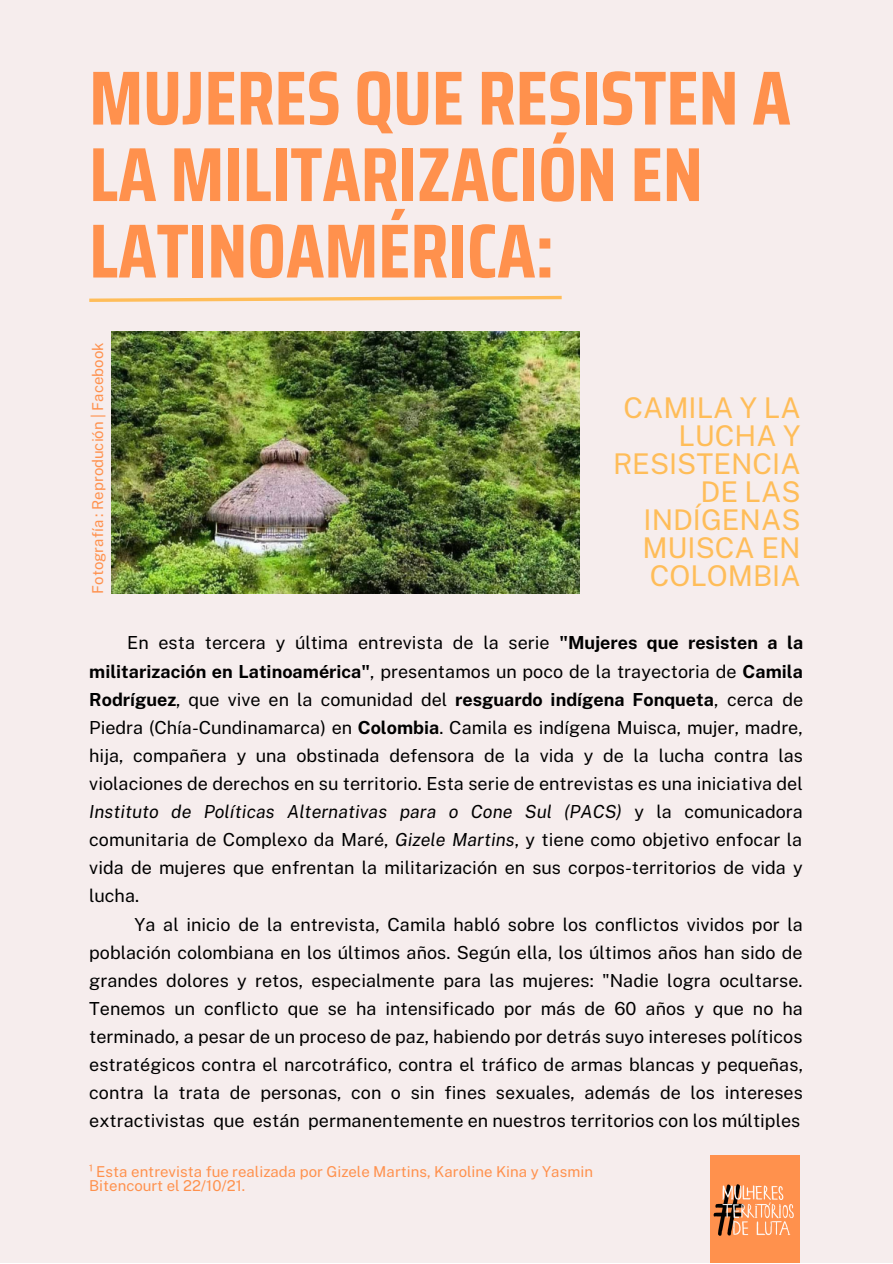
<style>
.page{position:relative;width:893px;height:1264px;background:#fff}
.page>*{position:absolute;margin:0;border:0;box-sizing:border-box;transform-origin:0 0}
.t1{font:700 76.5px/76.5px "Saira Condensed";color:#ff914d}
.t2{font:28.5px/28px "Public Sans";color:#ffbd59;text-align:right}
.t3{font:18px/28px "Public Sans";color:#000;text-align:justify}
.t4{font:15px/14.5px "Public Sans";color:#ff914d}
.s1{font-weight:700}
.s2{font-style:italic}
</style>
<div class="page">
<div style="left:0;top:0;width:892px;height:1262px;background:#f6eded"></div>
<img style="left:112px;top:331px;width:467px;height:262px">
<div style="left:709px;top:1155px;width:90px;height:107px;background:#ff914d"></div>
<svg style="left:89px;top:295px;width:473px;height:7px"></svg>
<img style="left:709px;top:1174px;width:91px;height:66px">
<h1 class="t1" style="left:89px;top:60px;width:703px">MUJERES QUE RESISTEN A<br>LA MILITARIZACIÓN EN<br>LATINOAMÉRICA:</h1>
<p class="t4" style="left:90px;top:594px;width:253px;rotate:-90deg">Fotografía : Reprodución | Facebook</p>
<h2 class="t2" style="left:613px;top:393px;width:189px">CAMILA Y LA<br>LUCHA Y<br>RESISTENCIA<br>DE LAS<br>INDÍGENAS<br>MUISCA EN</h2>
<h2 class="t2" style="left:649px;top:562px;width:152px">COLOMBIA</h2>
<p class="t3" style="left:89px;top:629px;width:715px;text-indent:38px">En esta tercera y última entrevista de la serie <span class="s1">"Mujeres que resisten a la militarización en Latinoamérica"</span>, presentamos un poco de la trayectoria de <span class="s1">Camila Rodríguez</span>, que vive en la comunidad del <span class="s1">resguardo indígena Fonqueta</span>, cerca de Piedra (Chía-Cundinamarca) en <span class="s1">Colombia</span>. Camila es indígena Muisca, mujer, madre, hija, compañera y una obstinada defensora de la vida y de la lucha contra las violaciones de derechos en su territorio. Esta serie de entrevistas es una iniciativa del <span class="s2">Instituto de Políticas Alternativas para o Cone Sul (PACS)</span> y la comunicadora comunitaria de Complexo da Maré, <span class="s2">Gizele Martins</span>, y tiene como objetivo enfocar la vida de mujeres que enfrentan la militarización en sus corpos-territorios de vida y lucha.</p>
<p class="t3" style="left:89px;top:910px;width:715px;text-indent:45px">Ya al inicio de la entrevista, Camila habló sobre los conflictos vividos por la población colombiana en los últimos años. Según ella, los últimos años han sido de grandes dolores y retos, especialmente para las mujeres: "Nadie logra ocultarse.<br>Tenemos un conflicto que se ha intensificado por más de 60 años y que no ha terminado, a pesar de un proceso de paz, habiendo por detrás suyo intereses políticos estratégicos contra el narcotráfico, contra el tráfico de armas blancas y pequeñas, contra la trata de personas, con o sin fines sexuales, además de los intereses extractivistas que están permanentemente en nuestros territorios con los múltiples</p>
<p class="t4" style="left:89px;top:1163px;width:505px">¹ Esta entrevista fue realizada por Gizele Martins, Karoline Kina y Yasmin<br>Bitencourt el 22/10/21.</p>
</div>
